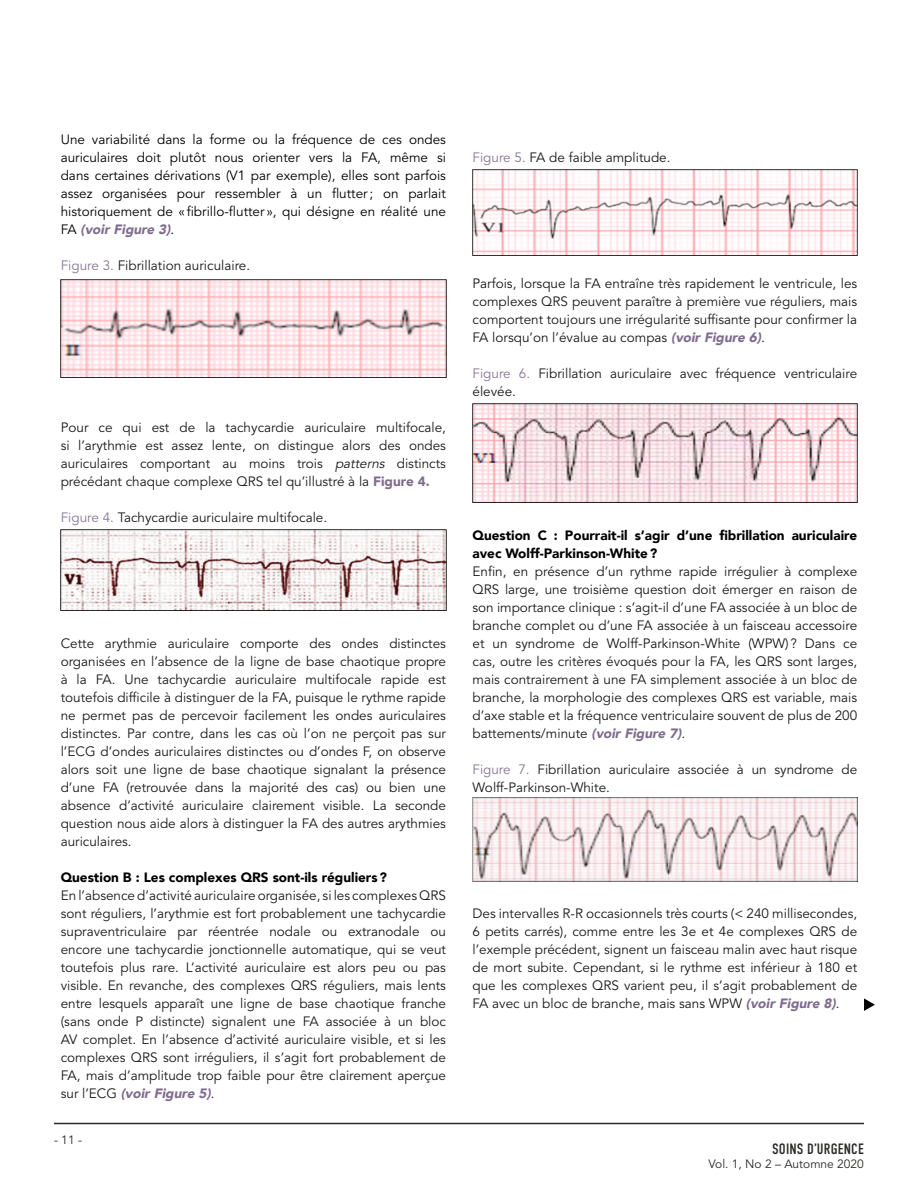
<style>
.page{position:relative;width:918px;height:1188px;background:#fff}
.page>*{position:absolute;margin:0;border:0;box-sizing:border-box;transform-origin:0 0}
.t1{font:15px "DIN Condensed";letter-spacing:.01em;color:#2a2927}
.t2{font:13.5px/18px "Avenir LT Std";color:#1a1a1a;text-align:justify}
.t3{font:13.5px/18px "Avenir LT Std";color:#000;text-align:justify}
.t4{font:900 13.5px/18px "Avenir LT";color:#000}
.t5{font:italic 900 13.5px "Avenir LT";color:#7f6b8e}
.t6{font:12px "Avenir LT Std";color:#2a2927}
.s1{font-family:"Avenir LT Std";font-weight:400;font-style:normal;color:#000}
.s2{color:#897697}
.s3{font-style:italic}
.s4{font-family:"Avenir LT";font-weight:900;color:#7f6b8e}
.s5{font-family:"Avenir LT Std";font-weight:400;font-style:normal;color:#1a1a1a}
.s6{font-family:"Avenir LT";font-weight:900;font-style:italic;color:#7f6b8e}
</style>
<div class="page">
<hr style="left:54px;top:1123px;width:810px;height:1px;background:#2a2927">
<img style="left:61px;top:279px;width:385px;height:98px">
<img style="left:61px;top:530px;width:385px;height:81px">
<img style="left:472px;top:170px;width:385px;height:86px">
<img style="left:472px;top:404px;width:385px;height:98px">
<img style="left:472px;top:797px;width:386px;height:84px">
<svg style="left:864px;top:998px;width:11px;height:13px"></svg>
<p class="t3" style="left:61px;top:130px;width:387px">Une variabilité dans la forme ou la fréquence de ces ondes auriculaires doit plutôt nous orienter vers la FA, même si dans certaines dérivations (V1 par exemple), elles sont parfois assez organisées pour ressembler à un flutter; on parlait historiquement de «fibrillo-flutter », qui désigne en réalité une</p>
<p class="t5" style="left:61px;top:221px;width:115px"><span class="s1">FA</span> (voir Figure 3)<span class="s1">.</span></p>
<p class="t2" style="left:61px;top:256px;width:191px"><span class="s2">Figure 3.</span> Fibrillation auriculaire.</p>
<p class="t2" style="left:61px;top:418px;width:387px">Pour ce qui est de la tachycardie auriculaire multifocale, si l’arythmie est assez lente, on distingue alors des ondes auriculaires comportant au moins trois <span class="s3">patterns</span> distincts précédant chaque complexe QRS tel qu’illustré à la <span class="s4">Figure 4.</span></p>
<p class="t2" style="left:61px;top:508px;width:268px"><span class="s2">Figure 4.</span> Tachycardie auriculaire multifocale.</p>
<p class="t2" style="left:61px;top:634px;width:387px">Cette arythmie auriculaire comporte des ondes distinctes organisées en l’absence de la ligne de base chaotique propre à la FA. Une tachycardie auriculaire multifocale rapide est toutefois difficile à distinguer de la FA, puisque le rythme rapide ne permet pas de percevoir facilement les ondes auriculaires distinctes. Par contre, dans les cas où l’on ne perçoit pas sur l’ECG d’ondes auriculaires distinctes ou d’ondes F, on observe alors soit une ligne de base chaotique signalant la présence d’une FA (retrouvée dans la majorité des cas) ou bien une absence d’activité auriculaire clairement visible. La seconde question nous aide alors à distinguer la FA des autres arythmies auriculaires.</p>
<p class="t4" style="left:61px;top:868px;width:328px">Question B : Les complexes QRS sont-ils réguliers?</p>
<p class="t2" style="left:61px;top:886px;width:387px">En l’absence d’activité auriculaire organisée, si les complexes QRS sont réguliers, l’arythmie est fort probablement une tachycardie supraventriculaire par réentrée nodale ou extranodale ou encore une tachycardie jonctionnelle automatique, qui se veut toutefois plus rare. L’activité auriculaire est alors peu ou pas visible. En revanche, des complexes QRS réguliers, mais lents entre lesquels apparaît une ligne de base chaotique franche (sans onde P distincte) signalent une FA associée à un bloc AV complet. En l’absence d’activité auriculaire visible, et si les complexes QRS sont irréguliers, il s’agit fort probablement de FA, mais d’amplitude trop faible pour être clairement aperçue</p>
<p class="t5" style="left:61px;top:1085px;width:155px"><span class="s5">s u r l ’ E C G</span> (voir Figure 5)<span class="s5">.</span></p>
<p class="t6" style="left:54px;top:1133px;width:30px">- 11 -</p>
<p class="t2" style="left:472px;top:148px;width:200px"><span class="s2">Figure 5.</span> FA de faible amplitude.</p>
<p class="t2" style="left:472px;top:274px;width:386px">Parfois, lorsque la FA entraîne très rapidement le ventricule, les complexes QRS peuvent paraître à première vue réguliers, mais comportent toujours une irrégularité suffisante pour confirmer la FA lorsqu’on l’évalue au compas <span class="s6">(voir Figure 6)</span><span class="s3">.</span></p>
<p class="t2" style="left:472px;top:364px;width:386px"><span class="s2">Figure 6.</span> Fibrillation auriculaire avec fréquence ventriculaire élevée.</p>
<p class="t4" style="left:472px;top:526px;width:386px">Question C : Pourrait-il s’agir d’une fibrillation auriculaire avec Wolff-Parkinson-White?</p>
<p class="t2" style="left:472px;top:562px;width:386px">Enfin, en présence d’un rythme rapide irrégulier à complexe QRS large, une troisième question doit émerger en raison de son importance clinique : s’agit-il d’une FA associée à un bloc de branche complet ou d’une FA associée à un faisceau accessoire et un syndrome de Wolff-Parkinson-White (WPW) ? Dans ce cas, outre les critères évoqués pour la FA, les QRS sont larges, mais contrairement à une FA simplement associée à un bloc de branche, la morphologie des complexes QRS est variable, mais d’axe stable et la fréquence ventriculaire souvent de plus de 200 battements/minute <span class="s6">(voir Figure 7)</span><span class="s3">.</span></p>
<p class="t2" style="left:472px;top:760px;width:386px"><span class="s2">Figure 7.</span> Fibrillation auriculaire associée à un syndrome de<br>Wolff-Parkinson-White.</p>
<p class="t2" style="left:472px;top:904px;width:386px">Des intervalles R-R occasionnels très courts (&lt; 240 millisecondes, 6 petits carrés), comme entre les 3e et 4e complexes QRS de l’exemple précédent, signent un faisceau malin avec haut risque de mort subite. Cependant, si le rythme est inférieur à 180 et que les complexes QRS varient peu, il s’agit probablement de FA avec un bloc de branche, mais sans WPW <span class="s6">(voir Figure 8)</span>.</p>
<p class="t1" style="left:772px;top:1140px;width:93px">SOINS D’URGENCE</p>
<p class="t6" style="left:709px;top:1157px;width:157px">Vol. 1, No 2 – Automne 2020</p>
</div>
